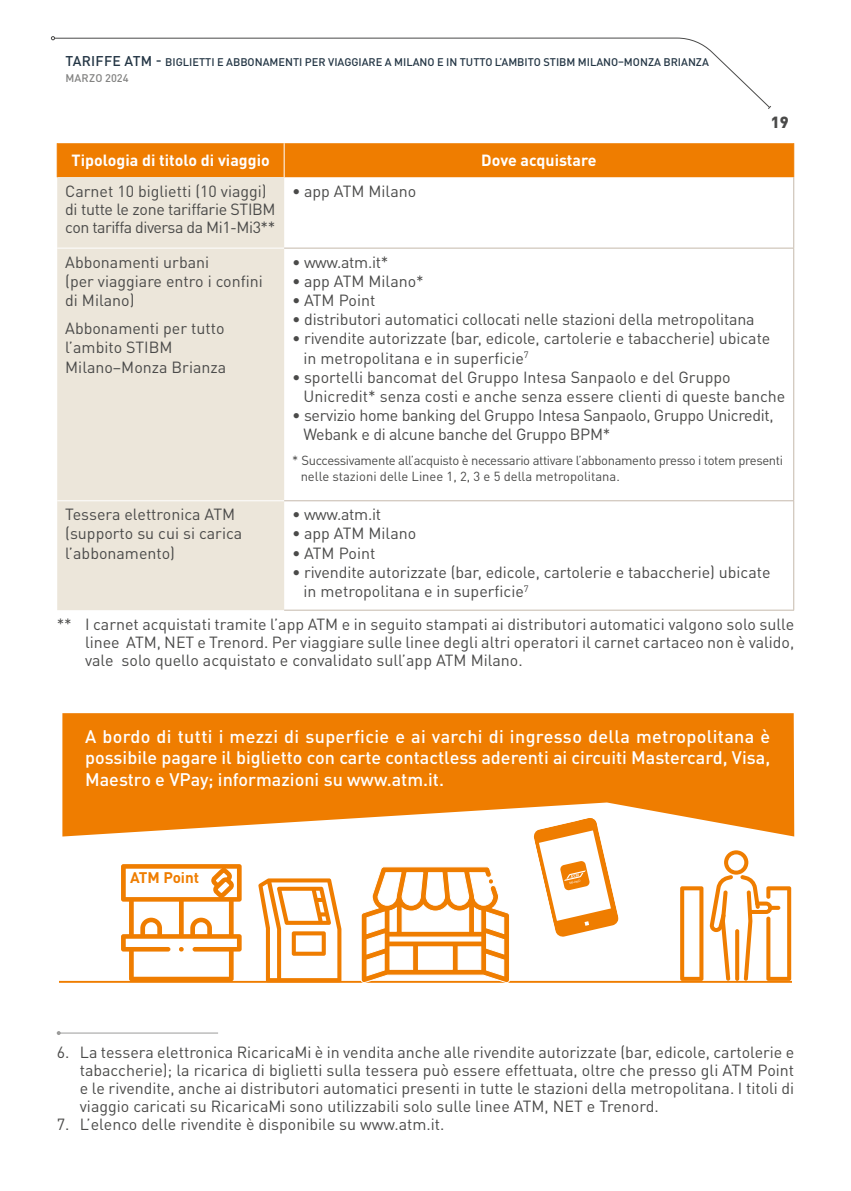
<style>
.page{position:relative;width:851px;height:1191px;background:#fff}
.page>*{position:absolute;margin:0;border:0;box-sizing:border-box;transform-origin:0 0}
.t1{font:500 18px/21.6px "DIN Pro";color:#fff;text-align:justify}
.t2{font:16px/19.2px "DIN Pro";color:#4a4a49}
.t3{font:16px/18px "DIN Pro";letter-spacing:-.02em;color:#4a4a49}
.t4{font:700 16px "DIN Pro";color:#fff}
.t5{font:900 16px "DIN Pro";color:#4a4a49}
.t6{font:700 15.2px "DIN Pro";color:#ef7d00}
.t7{font:13px/15.6px "DIN Pro";letter-spacing:-.03em;color:#4a4a49}
.t8{font:500 11px "DIN Pro";color:#243645}
.t9{font:500 11px "DIN Pro";letter-spacing:.02em;color:#838382}
.t10{font:3px "Arial";color:#fff}
.s1{font-size:14px}
</style>
<div class="page">
<div style="left:58px;top:143px;width:735px;height:34px;background:#ef7d00"></div>
<div style="left:57px;top:177px;width:227px;height:433px;background:#ece6da"></div>
<hr style="left:283px;top:143px;width:1px;height:34px;background:#fff">
<hr style="left:57px;top:143px;width:1px;height:34px;background:#ef7d00">
<hr style="left:793px;top:143px;width:1px;height:34px;background:#ef7d00">
<hr style="left:57px;top:248px;width:227px;height:1px;background:#fff">
<hr style="left:57px;top:500px;width:227px;height:1px;background:#fff">
<hr style="left:284px;top:248px;width:510px;height:1px;background:#c5b9ac">
<hr style="left:284px;top:500px;width:510px;height:1px;background:#c5b9ac">
<hr style="left:284px;top:610px;width:510px;height:1px;background:#c5b9ac">
<hr style="left:793px;top:177px;width:1px;height:71px;background:#c5b9ac">
<hr style="left:793px;top:248px;width:1px;height:252px;background:#c5b9ac">
<hr style="left:793px;top:501px;width:1px;height:109px;background:#c5b9ac">
<svg style="left:62px;top:713px;width:732px;height:123px;background:#f08c1e"></svg>
<hr style="left:59px;top:981px;width:732px;height:1px;background:#ef7d00">
<svg style="left:532px;top:817px;width:87px;height:120px"></svg>
<svg style="left:709px;top:850px;width:82px;height:131px"></svg>
<svg style="left:680px;top:886px;width:23px;height:95px"></svg>
<svg style="left:360px;top:866px;width:150px;height:117px"></svg>
<svg style="left:258px;top:878px;width:83px;height:103px"></svg>
<svg style="left:121px;top:864px;width:120px;height:117px"></svg>
<hr style="left:59px;top:1032px;width:159px;height:1px;background:#9b9b9a">
<svg style="left:57px;top:1031px;width:4px;height:4px"></svg>
<svg style="left:55px;top:37px;width:713px;height:69px"></svg>
<svg style="left:51px;top:36px;width:4px;height:4px"></svg>
<p class="t8" style="left:65px;top:53px;width:645px"><span class="s1">TARIFFE ATM -</span> BIGLIETTI E ABBONAMENTI PER VIAGGIARE A MILANO E IN TUTTO L’AMBITO STIBM MILANO–MONZA BRIANZA</p>
<p class="t9" style="left:65px;top:69px;width:65px">MARZO 2024</p>
<p class="t5" style="left:770px;top:108px;width:19px">19</p>
<p class="t4" style="left:72px;top:147px;width:200px">Tipologia di titolo di viaggio</p>
<p class="t4" style="left:481px;top:147px;width:117px">Dove acquistare</p>
<p class="t3" style="left:65px;top:180px;width:212px">Carnet 10 biglietti (10 viaggi) di tutte le zone tariffarie STIBM con tariffa diversa da Mi1-Mi3**</p>
<p class="t2" style="left:292px;top:180px;width:126px">• app ATM Milano</p>
<p class="t2" style="left:65px;top:250px;width:199px">Abbonamenti urbani<br>(per viaggiare entro i confini di Milano)</p>
<p class="t2" style="left:65px;top:317px;width:162px">Abbonamenti per tutto l’ambito STIBM<br>Milano–Monza Brianza</p>
<p class="t2" style="left:292px;top:250px;width:98px">• www.atm.it*</p>
<p class="t2" style="left:292px;top:270px;width:133px">• app ATM Milano*</p>
<p class="t2" style="left:292px;top:289px;width:85px">• ATM Point</p>
<p class="t2" style="left:292px;top:308px;width:464px">• distributori automatici collocati nelle stazioni della metropolitana</p>
<p class="t2" style="left:303px;top:327px;width:468px;text-indent:-11px">• rivendite autorizzate (bar, edicole, cartolerie e tabaccherie) ubicate in metropolitana e in superficie<sup>7</sup></p>
<p class="t2" style="left:303px;top:366px;width:483px;text-indent:-11px">• sportelli bancomat del Gruppo Intesa Sanpaolo e del Gruppo<br>Unicredit* senza costi e anche senza essere clienti di queste banche</p>
<p class="t3" style="left:303px;top:404px;width:471px;line-height:19.2px;text-indent:-11px">• servizio home banking del Gruppo Intesa Sanpaolo, Gruppo Unicredit,<br>Webank e di alcune banche del Gruppo BPM*</p>
<p class="t7" style="left:300px;top:451px;width:484px;text-indent:-9px">* Successivamente all’acquisto è necessario attivare l’abbonamento presso i totem presenti nelle stazioni delle Linee 1, 2, 3 e 5 della metropolitana.</p>
<p class="t2" style="left:65px;top:503px;width:178px">Tessera elettronica ATM (supporto su cui si carica l’abbonamento)</p>
<p class="t2" style="left:292px;top:503px;width:90px">• www.atm.it</p>
<p class="t2" style="left:292px;top:522px;width:126px">• app ATM Milano</p>
<p class="t2" style="left:292px;top:541px;width:85px">• ATM Point</p>
<p class="t2" style="left:303px;top:561px;width:468px;text-indent:-11px">• rivendite autorizzate (bar, edicole, cartolerie e tabaccherie) ubicate in metropolitana e in superficie<sup>7</sup></p>
<p class="t2" style="left:85px;top:614px;width:710px;line-height:18px;text-align:justify;text-indent:-28px">** I carnet acquistati tramite l’app ATM e in seguito stampati ai distributori automatici valgono solo sulle linee ATM, NET e Trenord. Per viaggiare sulle linee degli altri operatori il carnet cartaceo non è valido, vale solo quello acquistato e convalidato sull’app ATM Milano.</p>
<p class="t1" style="left:85px;top:723px;width:686px">A bordo di tutti i mezzi di superficie e ai varchi di ingresso della metropolitana è possibile pagare il biglietto con carte contactless aderenti ai circuiti Mastercard, Visa, Maestro e VPay; informazioni su www.atm.it.</p>
<p class="t6" style="left:130px;top:864px;width:71px">ATM Point</p>
<p class="t10" style="left:569px;top:881px;width:13px;rotate:-13deg">MILANO</p>
<p class="t2" style="left:80px;top:1041px;width:715px;line-height:18px;text-align:justify;text-indent:-23px">6. La tessera elettronica RicaricaMi è in vendita anche alle rivendite autorizzate (bar, edicole, cartolerie e tabaccherie); la ricarica di biglietti sulla tessera può essere effettuata, oltre che presso gli ATM Point e le rivendite, anche ai distributori automatici presenti in tutte le stazioni della metropolitana. I titoli di viaggio caricati su RicaricaMi sono utilizzabili solo sulle linee ATM, NET e Trenord.</p>
<p class="t2" style="left:57px;top:1113px;width:389px">7. L’elenco delle rivendite è disponibile su www.atm.it.</p>
</div>
